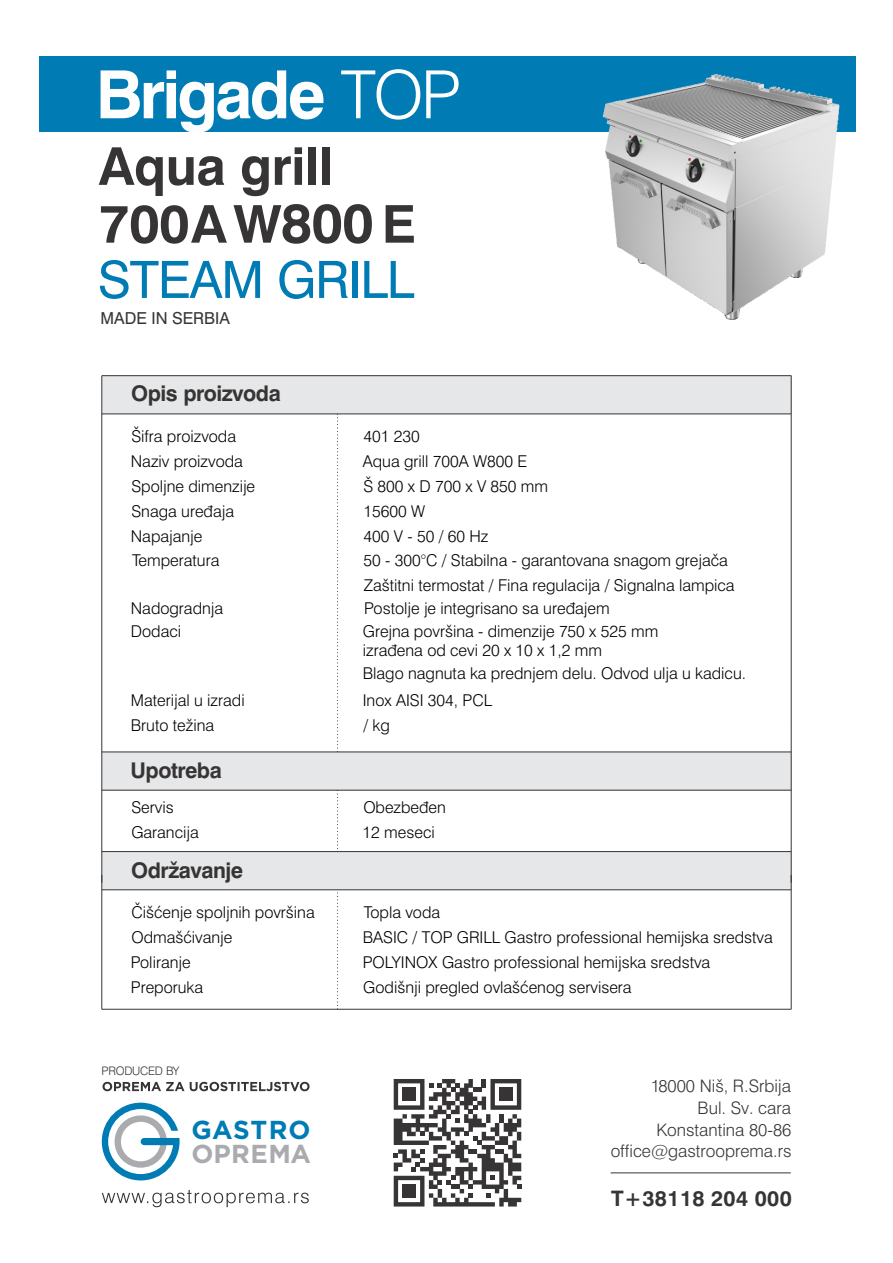
<style>
.page{position:relative;width:893px;height:1263px;background:#fff}
.page>*{position:absolute;margin:0;border:0;box-sizing:border-box;transform-origin:0 0}
.t1{font:700 66.45px "Swiss 721 BT";letter-spacing:-.045em;color:#fefefe}
.t2{font:700 53.55px "Swiss 721 BT";color:#373435}
.t3{font:700 52.2px "Swiss 721 BT";letter-spacing:-.01em;color:#373435}
.t4{font:51.45px "Swiss 721 BT";letter-spacing:-.02em;color:#007bb3}
.t5{font:700 25.95px "Gotham";letter-spacing:.035em;color:#007bb3}
.t6{font:700 25.95px "Gotham";letter-spacing:.015em;color:#a9abae}
.t7{font:700 21.6px "Swiss 721 BT";letter-spacing:-.025em;color:#373435}
.t8{font:700 21.3px "Swiss 721 BT";letter-spacing:.02em;color:#373435}
.t9{font:300 17.25px/21.8px "Swiss 721 BT";color:#373435;text-align:right}
.t10{font:16.5px "Swiss 721 BT";color:#373435}
.t11{font:300 16.2px/24.9px "Swiss 721 BT";color:#000}
.t12{font:300 11.7px "Swiss 721 BT";letter-spacing:-.02em;color:#373435}
.s1{font-weight:300}
.s2{font-size:52.2px}
.s3{font-size:55.05px}
</style>
<div class="page">
<hr style="left:611px;top:1172px;width:180px;height:1px;background:#373435">
<div style="left:40px;top:56px;width:816px;height:76px;background:#007bb3"></div>
<svg style="left:102px;top:1103px;width:78px;height:77px"></svg>
<svg style="left:102px;top:1190px;width:207px;height:17px"></svg>
<svg style="left:103px;top:1082px;width:207px;height:9px"></svg>
<svg style="left:394px;top:1079px;width:127px;height:127px"></svg>
<div style="left:102px;top:752px;width:689px;height:38px;background:#e6e7e8"></div>
<div style="left:102px;top:851px;width:689px;height:39px;background:#e6e7e8"></div>
<div style="left:102px;top:376px;width:689px;height:38px;background:#e6e7e8"></div>
<svg style="left:337px;top:414px;width:1px;height:335px"></svg>
<svg style="left:337px;top:890px;width:1px;height:119px"></svg>
<svg style="left:337px;top:793px;width:1px;height:56px"></svg>
<hr style="left:102px;top:413px;width:689px;height:1px;background:#373435">
<hr style="left:102px;top:790px;width:689px;height:1px;background:#373435">
<hr style="left:102px;top:751px;width:689px;height:1px;background:#373435">
<hr style="left:102px;top:889px;width:689px;height:1px;background:#373435">
<hr style="left:102px;top:851px;width:689px;height:1px;background:#373435">
<hr style="left:102px;top:1009px;width:689px;height:1px;background:#373435">
<hr style="left:791px;top:376px;width:1px;height:348px;background:#373435">
<hr style="left:791px;top:875px;width:1px;height:134px;background:#373435">
<hr style="left:101px;top:376px;width:1px;height:348px;background:#373435">
<hr style="left:101px;top:875px;width:1px;height:134px;background:#373435">
<hr style="left:101px;top:724px;width:1px;height:158px;background:#373435">
<hr style="left:791px;top:724px;width:1px;height:158px;background:#373435">
<hr style="left:102px;top:375px;width:689px;height:1px;background:#373435">
<img style="left:602px;top:73px;width:238px;height:247px">
<h1 class="t1" style="left:96px;top:68px;width:367px">Brigade <span class="s1">TOP</span></h1>
<h3 class="t3" style="left:99px;top:145px;width:236px">Aqua grill</h3>
<h2 class="t2" style="left:99px;top:202px;width:318px">700<span class="s2">A W</span><span class="s3">800</span> <span class="s2">E</span></h2>
<h3 class="t4" style="left:98px;top:259px;width:318px">STEAM GRILL</h3>
<p class="t10" style="left:101px;top:312px;width:131px">MADE IN SERBIA</p>
<h3 class="t7" style="left:131px;top:385px;width:151px">Opis proizvoda</h3>
<p class="t11" style="left:131px;top:425px;width:126px">Šifra proizvoda<br>Naziv proizvoda<br>Spoljne dimenzije<br>Snaga uređaja<br>Napajanje<br>Temperatura</p>
<p class="t11" style="left:131px;top:598px;width:94px;line-height:22.8px">Nadogradnja<br>Dodaci</p>
<p class="t11" style="left:131px;top:689px;width:115px">Materijal u izradi<br>Bruto težina</p>
<h3 class="t7" style="left:131px;top:761px;width:93px">Upotreba</h3>
<p class="t11" style="left:363px;top:425px;width:373px">401 230<br>Aqua grill 700A W800 E<br>Š 800 x D 700 x V 850 mm<br>15600 W<br>400 V - 50 / 60 Hz<br>50 - 300°C / Stabilna - garantovana snagom grejača<br>Zaštitni termostat / Fina regulacija / Signalna lampica</p>
<p class="t11" style="left:363px;top:623px;width:297px;line-height:19.5px">Grejna površina - dimenzije 750 x 525 mm izrađena od cevi 20 x 10 x 1,2 mm</p>
<p class="t11" style="left:363px;top:661px;width:385px;line-height:27px">Blago nagnuta ka prednjem delu. Odvod ulja u kadicu.<br>Inox AISI 304, PCL</p>
<p class="t11" style="left:363px;top:714px;width:28px">/ kg</p>
<p class="t11" style="left:364px;top:597px;width:247px">Postolje je integrisano sa uređajem</p>
<p class="t11" style="left:131px;top:797px;width:69px">Servis<br>Garancija</p>
<p class="t11" style="left:363px;top:797px;width:85px">Obezbeđen<br>12 meseci</p>
<h3 class="t7" style="left:131px;top:861px;width:113px">Održavanje</h3>
<p class="t11" style="left:131px;top:902px;width:185px">Čišćenje spoljnih površina<br>Odmašćivanje<br>Poliranje<br>Preporuka</p>
<p class="t11" style="left:363px;top:902px;width:411px">Topla voda<br>BASIC / TOP GRILL Gastro professional hemijska sredstva POLYINOX Gastro professional hemijska sredstva<br>Godišnji pregled ovlašćenog servisera</p>
<p class="t12" style="left:102px;top:1066px;width:79px">PRODUCED BY</p>
<h3 class="t5" style="left:191px;top:1118px;width:121px">GASTRO</h3>
<h3 class="t6" style="left:191px;top:1142px;width:121px">OPREMA</h3>
<p class="t9" style="left:611px;top:1077px;width:182px">18000 Niš, R.Srbija<br>Bul. Sv. cara<br>Konstantina 80-86 office@gastrooprema.rs</p>
<h3 class="t8" style="left:611px;top:1190px;width:182px">T+38118 204 000</h3>
</div>
